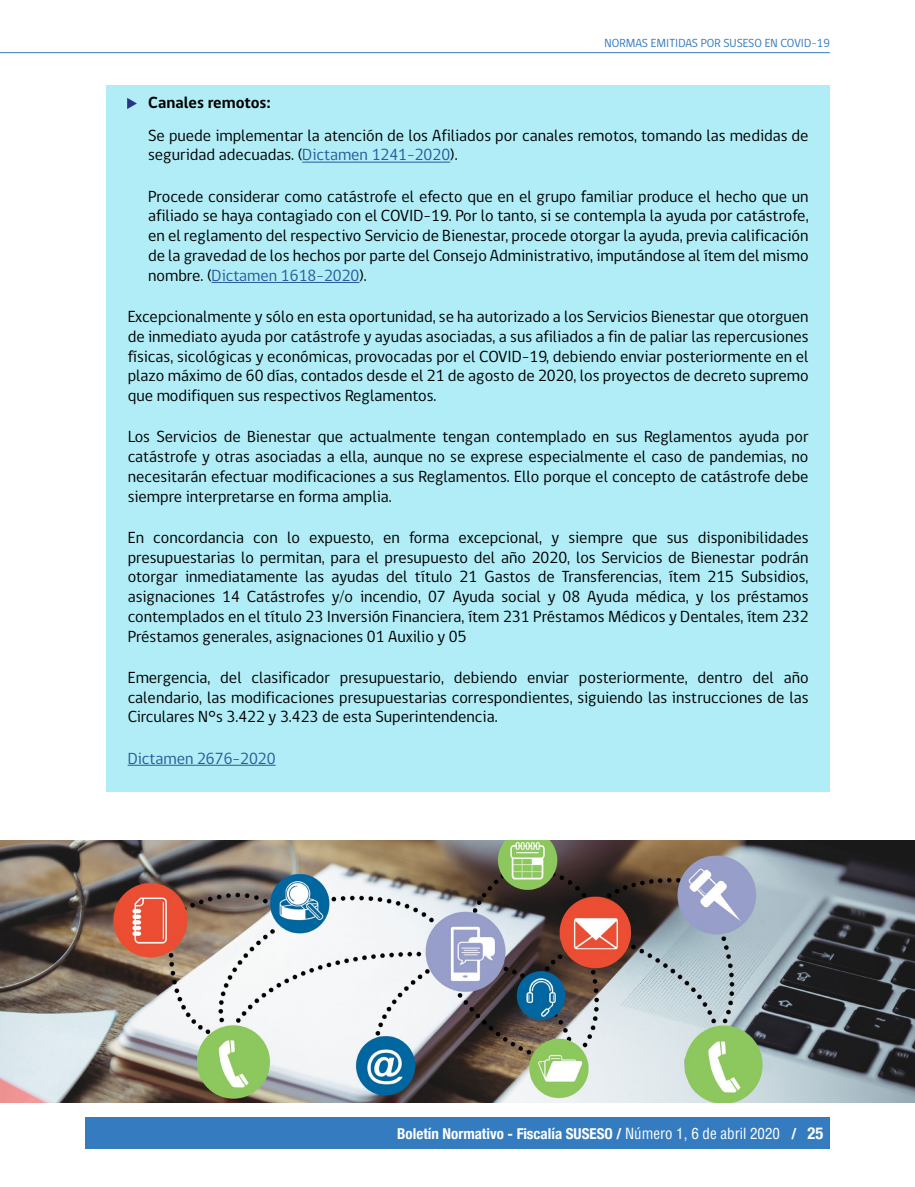
<style>
.page{position:relative;width:915px;height:1187px;background:#fff}
.page>*{position:absolute;margin:0;border:0;box-sizing:border-box;transform-origin:0 0}
.t1{font:16.5px/19.8px "gob CL";color:#000;text-align:justify}
.t2{font:16.5px "gob CL";color:#275b9b}
.t3{font:700 16.5px "gob CL";color:#000}
.t4{font:700 condensed 15px "Helvetica Neue";color:#fff}
.t5{font:12px "gob CL";color:#357bbf}
.s1{color:#275b9b}
.s2{font-family:"Helvetica";font-weight:400}
.s3{font-size:16.5px}
</style>
<div class="page">
<div style="left:85px;top:1116px;width:744px;height:32px;background:#357bbf"></div>
<hr style="left:0;top:52px;width:829px;height:1px;background:#357bbf">
<div style="left:106px;top:85px;width:723px;height:707px;background:#b0edf7"></div>
<hr style="left:302px;top:162px;width:148px;height:1px;background:#275b9b">
<hr style="left:211px;top:282px;width:148px;height:1px;background:#275b9b">
<hr style="left:128px;top:764px;width:147px;height:1px;background:#275b9b">
<svg style="left:127px;top:98px;width:10px;height:11px"></svg>
<img style="left:0;top:840px;width:914px;height:261px">
<p class="t5" style="left:604px;top:35px;width:227px">NORMAS EMITIDAS POR SUSESO EN COVID-19</p>
<p class="t3" style="left:148px;top:91px;width:124px">Canales remotos:</p>
<p class="t1" style="left:148px;top:126px;width:661px">Se puede implementar la atención de los Afiliados por canales remotos, tomando las medidas de seguridad adecuadas. (<span class="s1">Dictamen 1241-2020</span>).</p>
<p class="t1" style="left:148px;top:186px;width:661px">Procede considerar como catástrofe el efecto que en el grupo familiar produce el hecho que un afiliado se haya contagiado con el COVID-19. Por lo tanto, si se contempla la ayuda por catástrofe, en el reglamento del respectivo Servicio de Bienestar, procede otorgar la ayuda, previa calificación de la gravedad de los hechos por parte del Consejo Administrativo, imputándose al ítem del mismo nombre. (<span class="s1">Dictamen 1618-2020</span>).</p>
<p class="t1" style="left:128px;top:307px;width:682px">Excepcionalmente y sólo en esta oportunidad, se ha autorizado a los Servicios Bienestar que otorguen de inmediato ayuda por catástrofe y ayudas asociadas, a sus afiliados a fin de paliar las repercusiones físicas, sicológicas y económicas, provocadas por el COVID-19, debiendo enviar posteriormente en el plazo máximo de 60 días, contados desde el 21 de agosto de 2020, los proyectos de decreto supremo que modifiquen sus respectivos Reglamentos.</p>
<p class="t1" style="left:128px;top:427px;width:682px">Los Servicios de Bienestar que actualmente tengan contemplado en sus Reglamentos ayuda por catástrofe y otras asociadas a ella, aunque no se exprese especialmente el caso de pandemias, no necesitarán efectuar modificaciones a sus Reglamentos. Ello porque el concepto de catástrofe debe siempre interpretarse en forma amplia.</p>
<p class="t1" style="left:128px;top:527px;width:682px">En concordancia con lo expuesto, en forma excepcional, y siempre que sus disponibilidades presupuestarias lo permitan, para el presupuesto del año 2020, los Servicios de Bienestar podrán otorgar inmediatamente las ayudas del título 21 Gastos de Transferencias, ítem 215 Subsidios, asignaciones 14 Catástrofes y/o incendio, 07 Ayuda social y 08 Ayuda médica, y los préstamos contemplados en el título 23 Inversión Financiera, ítem 231 Préstamos Médicos y Dentales, ítem 232<br>Préstamos generales, asignaciones 01 Auxilio y 05</p>
<p class="t1" style="left:128px;top:667px;width:682px">Emergencia, del clasificador presupuestario, debiendo enviar posteriormente, dentro del año calendario, las modificaciones presupuestarias correspondientes, siguiendo las instrucciones de las Circulares N°s 3.422 y 3.423 de esta Superintendencia.</p>
<p class="t2" style="left:128px;top:746px;width:149px">Dictamen 2676-2020</p>
<p class="t4" style="left:397px;top:1120px;width:427px">Boletín Normativo - Fiscalía SUSESO / <span class="s2">Número 1, 6 de abril 2020</span> / <span class="s3">25</span></p>
</div>
